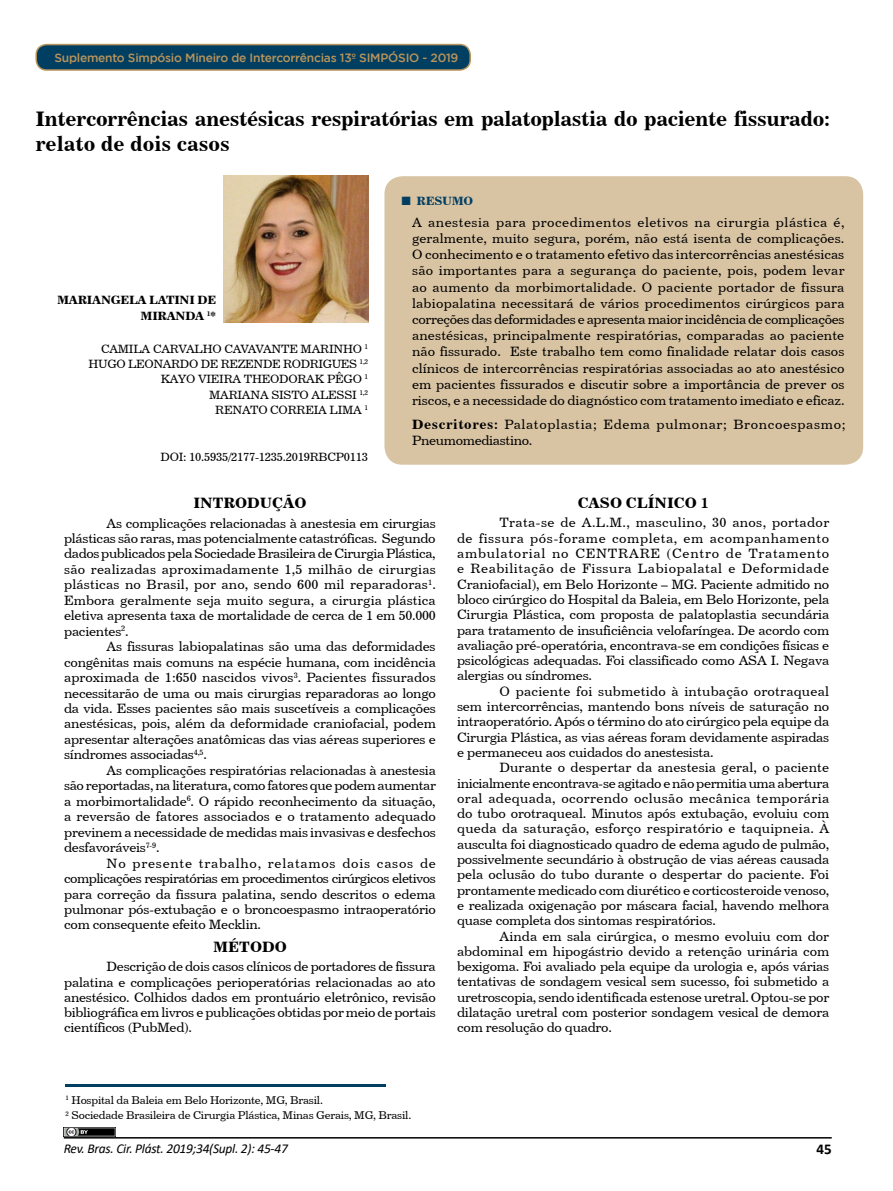
<style>
.page{position:relative;width:893px;height:1191px;background:#fff}
.page>*{position:absolute;margin:0;border:0;box-sizing:border-box;transform-origin:0 0}
.t1{font:21px/25.2px "Century 731 BT Bold A";letter-spacing:-.02em;color:#000}
.t2{font:15px "Century 731 BT Bold A";color:#000}
.t3{font:700 15px "Calibri";color:#000}
.t4{font:13.5px/15.3px "Century 731 BT Roman A";letter-spacing:-.02em;color:#000;text-align:justify}
.t5{font:13.5px/16.2px "Century 731 BT Roman A";letter-spacing:.045em;color:#000}
.t6{font:italic 13.5px "Calibri";letter-spacing:-.02em;color:#000}
.t7{font:12px/15.3px "Century 731 BT Roman A";letter-spacing:-.02em;color:#000;text-align:right}
.t8{font:500 12px "Gotham";letter-spacing:-.02em;color:#ba945a}
.t9{font:12px/15.3px "Century 731 BT Bold A";letter-spacing:-.02em;color:#000;text-align:right}
.t10{font:12px "Century 731 BT Bold A";letter-spacing:-.02em;color:#003e62}
.t11{font:11.25px/15.3px "Century 731 BT Roman A";letter-spacing:-.02em;color:#000}
.s1{font-family:"Times New Roman";font-weight:700;font-size:18px}
.s2{font-family:"Century 731 BT Bold A"}
</style>
<div class="page">
<hr style="left:64px;top:1137px;width:768px;height:1px;background:#000">
<div style="left:384px;top:176px;width:479px;height:289px;background:#d8c3a2;border-radius:18px"></div>
<hr style="left:66px;top:1084px;width:320px;height:3px;background:#003e62">
<img style="left:224px;top:175px;width:144px;height:147px">
<img style="left:64px;top:1127px;width:51px;height:9px">
<div style="left:36px;top:45px;width:434px;height:25px;background:#003e62;border-radius:10px"></div>
<div style="left:35px;top:44px;width:436px;height:27px;border:2px solid #ba945a;border-radius:10px"></div>
<p class="t8" style="left:54px;top:50px;width:405px">Suplemento Simpósio Mineiro de Intercorrências 13º SIMPÓSIO - 2019</p>
<h1 class="t1" style="left:35px;top:106px;width:796px">Intercorrências anestésicas respiratórias em palatoplastia do paciente fissurado: relato de dois casos</h1>
<p class="t9" style="left:57px;top:292px;width:161px">MARIANGELA LATINI DE<br>MIRANDA <sup>1</sup>*</p>
<p class="t7" style="left:89px;top:340px;width:281px">CAMILA CARVALHO CAVAVANTE MARINHO <sup>1<br></sup>HUGO LEONARDO DE REZENDE RODRIGUES <sup>1,2<br></sup>KAYO VIEIRA THEODORAK PÊGO <sup>1<br></sup>MARIANA SISTO ALESSI <sup>1,2<br></sup>RENATO CORREIA LIMA <sup>1</sup></p>
<p class="t7" style="left:161px;top:449px;width:209px">DOI: 10.5935/2177-1235.2019RBCP0113</p>
<p class="t10" style="left:401px;top:194px;width:74px"><span class="s1">■</span> RESUMO</p>
<p class="t4" style="left:412px;top:214px;width:434px;line-height:16.2px">A anestesia para procedimentos eletivos na cirurgia plástica é, geralmente, muito segura, porém, não está isenta de complicações.<br>O conhecimento e o tratamento efetivo das intercorrências anestésicas são importantes para a segurança do paciente, pois, podem levar ao aumento da morbimortalidade. O paciente portador de fissura labiopalatina necessitará de vários procedimentos cirúrgicos para correções das deformidades e apresenta maior incidência de complicações anestésicas, principalmente respiratórias, comparadas ao paciente não fissurado. Este trabalho tem como finalidade relatar dois casos clínicos de intercorrências respiratórias associadas ao ato anestésico em pacientes fissurados e discutir sobre a importância de prever os riscos, e a necessidade do diagnóstico com tratamento imediato e eficaz.</p>
<p class="t5" style="left:412px;top:416px;width:435px"><span class="s2">Descritores:</span> Palatoplastia; Edema pulmonar; Broncoespasmo;<br>Pneumomediastino.</p>
<p class="t2" style="left:193px;top:493px;width:115px">INTRODUÇÃO</p>
<p class="t4" style="left:64px;top:515px;width:373px;text-indent:43px">As complicações relacionadas à anestesia em cirurgias plásticas são raras, mas potencialmente catastróficas. Segundo dados publicados pela Sociedade Brasileira de Cirurgia Plástica, são realizadas aproximadamente 1,5 milhão de cirurgias plásticas no Brasil, por ano, sendo 600 mil reparadoras<sup>1</sup>.<br>Embora geralmente seja muito segura, a cirurgia plástica eletiva apresenta taxa de mortalidade de cerca de 1 em 50.000 pacientes<sup>2</sup>.</p>
<p class="t4" style="left:64px;top:638px;width:373px;text-indent:43px">As fissuras labiopalatinas são uma das deformidades congênitas mais comuns na espécie humana, com incidência aproximada de 1:650 nascidos vivos<sup>3</sup>. Pacientes fissurados necessitarão de uma ou mais cirurgias reparadoras ao longo da vida. Esses pacientes são mais suscetíveis a complicações anestésicas, pois, além da deformidade craniofacial, podem apresentar alterações anatômicas das vias aéreas superiores e síndromes associadas<sup>4,5</sup>.</p>
<p class="t4" style="left:64px;top:762px;width:373px;text-indent:43px">As complicações respiratórias relacionadas à anestesia são reportadas, na literatura, como fatores que podem aumentar a morbimortalidade<sup>6</sup>. O rápido reconhecimento da situação, a reversão de fatores associados e o tratamento adequado previnem a necessidade de medidas mais invasivas e desfechos desfavoráveis<sup>7-9</sup>.</p>
<p class="t4" style="left:64px;top:855px;width:373px;text-indent:43px">No presente trabalho, relatamos dois casos de complicações respiratórias em procedimentos cirúrgicos eletivos para correção da fissura palatina, sendo descritos o edema pulmonar pós-extubação e o broncoespasmo intraoperatório com consequente efeito Mecklin.</p>
<p class="t2" style="left:213px;top:937px;width:75px">MÉTODO</p>
<p class="t4" style="left:64px;top:958px;width:373px;text-indent:43px">Descrição de dois casos clínicos de portadores de fissura palatina e complicações perioperatórias relacionadas ao ato anestésico. Colhidos dados em prontuário eletrônico, revisão bibliográfica em livros e publicações obtidas por meio de portais científicos (PubMed).</p>
<p class="t2" style="left:578px;top:493px;width:132px">CASO CLÍNICO 1</p>
<p class="t4" style="left:457px;top:515px;width:374px;text-indent:43px">Trata-se de A.L.M., masculino, 30 anos, portador de fissura pós-forame completa, em acompanhamento ambulatorial no CENTRARE (Centro de Tratamento e Reabilitação de Fissura Labiopalatal e Deformidade Craniofacial), em Belo Horizonte – MG. Paciente admitido no bloco cirúrgico do Hospital da Baleia, em Belo Horizonte, pela Cirurgia Plástica, com proposta de palatoplastia secundária para tratamento de insuficiência velofaríngea. De acordo com avaliação pré-operatória, encontrava-se em condições físicas e psicológicas adequadas. Foi classificado como ASA I. Negava alergias ou síndromes.</p>
<p class="t4" style="left:457px;top:683px;width:374px;text-indent:43px">O paciente foi submetido à intubação orotraqueal sem intercorrências, mantendo bons níveis de saturação no intraoperatório. Após o término do ato cirúrgico pela equipe da Cirurgia Plástica, as vias aéreas foram devidamente aspiradas e permaneceu aos cuidados do anestesista.</p>
<p class="t4" style="left:457px;top:759px;width:374px;text-indent:43px">Durante o despertar da anestesia geral, o paciente inicialmente encontrava-se agitado e não permitia uma abertura oral adequada, ocorrendo oclusão mecânica temporária do tubo orotraqueal. Minutos após extubação, evoluiu com queda da saturação, esforço respiratório e taquipneia. À ausculta foi diagnosticado quadro de edema agudo de pulmão, possivelmente secundário à obstrução de vias aéreas causada pela oclusão do tubo durante o despertar do paciente. Foi prontamente medicado com diurético e corticosteroide venoso, e realizada oxigenação por máscara facial, havendo melhora quase completa dos sintomas respiratórios.</p>
<p class="t4" style="left:457px;top:928px;width:374px;text-indent:43px">Ainda em sala cirúrgica, o mesmo evoluiu com dor abdominal em hipogástrio devido a retenção urinária com bexigoma. Foi avaliado pela equipe da urologia e, após várias tentativas de sondagem vesical sem sucesso, foi submetido a uretroscopia, sendo identificada estenose uretral. Optou-se por dilatação uretral com posterior sondagem vesical de demora com resolução do quadro.</p>
<p class="t11" style="left:66px;top:1092px;width:347px"><sup>1</sup> Hospital da Baleia em Belo Horizonte, MG, Brasil.<br><sup>2</sup> Sociedade Brasileira de Cirurgia Plástica, Minas Gerais, MG, Brasil.</p>
<p class="t6" style="left:64px;top:1139px;width:226px">Rev. Bras. Cir. Plást. 2019;34(Supl. 2): 45-47</p>
<p class="t3" style="left:816px;top:1138px;width:17px">45</p>
</div>
